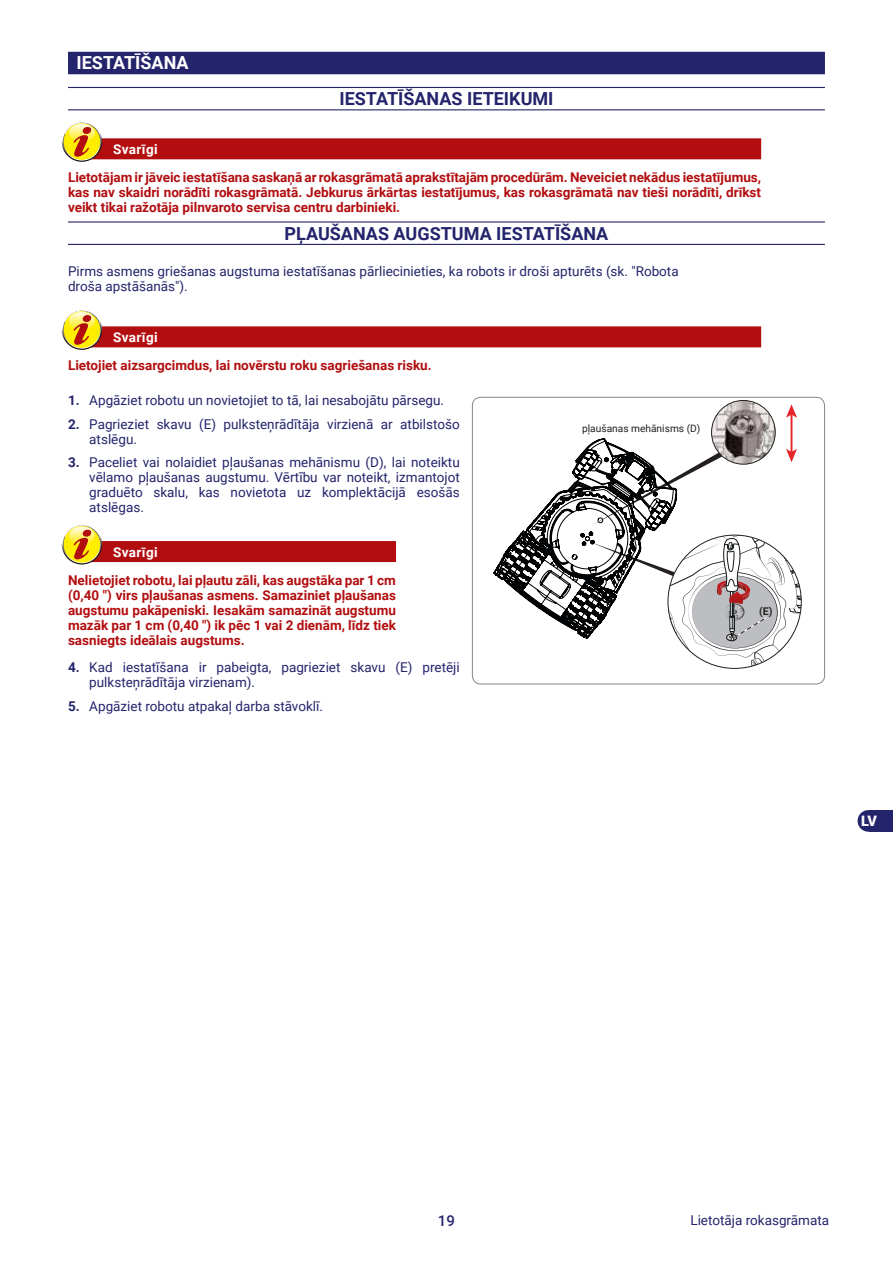
<style>
.page{position:relative;width:893px;height:1263px;background:#fff}
.page>*{position:absolute;margin:0;border:0;box-sizing:border-box;transform-origin:0 0}
.t1{font:700 18px "Roboto";color:#24246c}
.t2{font:700 18px "Roboto";color:#fff}
.t3{font:500 15px "Roboto";color:#24246c}
.t4{font:900 14.4px "Roboto";color:#fff}
.t5{font:13.5px/15px "Roboto";color:#24246c}
.t6{font:700 13.5px/15px "Roboto";color:#b20e10;text-align:justify}
.t7{font:700 13.5px "Roboto";letter-spacing:.03em;color:#fff}
.t8{font:700 10.65px "Roboto";color:#231f20}
.t9{font:10.2px "Roboto";color:#231f20}
.s1{font-weight:700}
</style>
<div class="page">
<div style="left:868px;top:810px;width:25px;height:22px;background:#24246c"></div>
<div style="left:858px;top:810px;width:21px;height:22px;background:#24246c;border-radius:50%"></div>
<div style="left:68px;top:52px;width:757px;height:22px;background:#24246c"></div>
<hr style="left:68px;top:87px;width:757px;height:1px;background:#24246c">
<hr style="left:68px;top:109px;width:757px;height:1px;background:#24246c">
<div style="left:72px;top:138px;width:689px;height:21px;background:#b20e10"></div>
<svg style="left:62px;top:121px;width:40px;height:41px"></svg>
<svg style="left:63px;top:123px;width:38px;height:38px"></svg>
<svg style="left:64px;top:123px;width:36px;height:37px"></svg>
<svg style="left:65px;top:123px;width:34px;height:34px"></svg>
<hr style="left:68px;top:221px;width:757px;height:2px;background:#24246c">
<hr style="left:68px;top:244px;width:757px;height:1px;background:#24246c">
<div style="left:72px;top:326px;width:689px;height:21px;background:#b20e10"></div>
<svg style="left:62px;top:309px;width:40px;height:41px"></svg>
<svg style="left:63px;top:311px;width:38px;height:38px"></svg>
<svg style="left:64px;top:311px;width:36px;height:37px"></svg>
<svg style="left:65px;top:311px;width:34px;height:34px"></svg>
<div style="left:72px;top:541px;width:324px;height:21px;background:#b20e10"></div>
<svg style="left:62px;top:524px;width:40px;height:40px"></svg>
<svg style="left:63px;top:525px;width:38px;height:38px"></svg>
<svg style="left:64px;top:526px;width:36px;height:36px"></svg>
<svg style="left:65px;top:525px;width:34px;height:34px"></svg>
<hr style="left:790px;top:414px;width:2px;height:39px;background:#e62629">
<svg style="left:786px;top:404px;width:11px;height:14px"></svg>
<img style="left:711px;top:400px;width:64px;height:64px;border-radius:32px">
<svg style="left:493px;top:438px;width:308px;height:230px"></svg>
<div style="left:472px;top:397px;width:353px;height:287px;border:1px solid #878787;border-radius:9px"></div>
<h1 class="t2" style="left:77px;top:50px;width:114px">IESTATĪŠANA</h1>
<h1 class="t1" style="left:339px;top:86px;width:216px">IESTATĪŠANAS IETEIKUMI</h1>
<p class="t7" style="left:113px;top:140px;width:46px">Svarīgi</p>
<p class="t6" style="left:68px;top:169px;width:695px">Lietotājam ir jāveic iestatīšana saskaņā ar rokasgrāmatā aprakstītajām procedūrām. Neveiciet nekādus iestatījumus, kas nav skaidri norādīti rokasgrāmatā. Jebkurus ārkārtas iestatījumus, kas rokasgrāmatā nav tieši norādīti, drīkst veikt tikai ražotāja pilnvaroto servisa centru darbinieki.</p>
<h1 class="t1" style="left:285px;top:221px;width:325px">PĻAUŠANAS AUGSTUMA IESTATĪŠANA</h1>
<p class="t5" style="left:68px;top:263px;width:612px">Pirms asmens griešanas augstuma iestatīšanas pārliecinieties, ka robots ir droši apturēts (sk. "Robota droša apstāšanās").</p>
<p class="t7" style="left:113px;top:328px;width:46px">Svarīgi</p>
<p class="t6" style="left:68px;top:357px;width:365px">Lietojiet aizsargcimdus, lai novērstu roku sagriešanas risku.</p>
<p class="t5" style="left:68px;top:392px;width:378px"><span class="s1">1.</span> Apgāziet robotu un novietojiet to tā, lai nesabojātu pārsegu.</p>
<p class="t5" style="left:89px;top:416px;width:372px;text-indent:-21px"><span class="s1">2.</span> Pagrieziet skavu (E) pulksteņrādītāja virzienā ar atbilstošo atslēgu.</p>
<p class="t5" style="left:89px;top:454px;width:372px;text-align:justify;text-indent:-21px"><span class="s1">3.</span> Paceliet vai nolaidiet pļaušanas mehānismu (D), lai noteiktu vēlamo pļaušanas augstumu. Vērtību var noteikt, izmantojot graduēto skalu, kas novietota uz komplektācijā esošās atslēgas.</p>
<p class="t7" style="left:113px;top:542px;width:46px">Svarīgi</p>
<p class="t6" style="left:68px;top:572px;width:329px">Nelietojiet robotu, lai pļautu zāli, kas augstāka par 1 cm (0,40 ") virs pļaušanas asmens. Samaziniet pļaušanas augstumu pakāpeniski. Iesakām samazināt augstumu mazāk par 1 cm (0,40 ") ik pēc 1 vai 2 dienām, līdz tiek sasniegts ideālais augstums.</p>
<p class="t5" style="left:89px;top:659px;width:372px;text-indent:-21px"><span class="s1">4.</span> Kad iestatīšana ir pabeigta, pagrieziet skavu (E) pretēji pulksteņrādītāja virzienam).</p>
<p class="t5" style="left:68px;top:698px;width:257px"><span class="s1">5.</span> Apgāziet robotu atpakaļ darba stāvoklī.</p>
<p class="t9" style="left:582px;top:422px;width:120px">pļaušanas mehānisms (D)</p>
<p class="t8" style="left:759px;top:604px;width:15px">(E)</p>
<p class="t4" style="left:861px;top:811px;width:17px">LV</p>
<p class="t3" style="left:438px;top:1210px;width:19px">19</p>
<p class="t5" style="left:690px;top:1212px;width:140px">Lietotāja rokasgrāmata</p>
</div>
